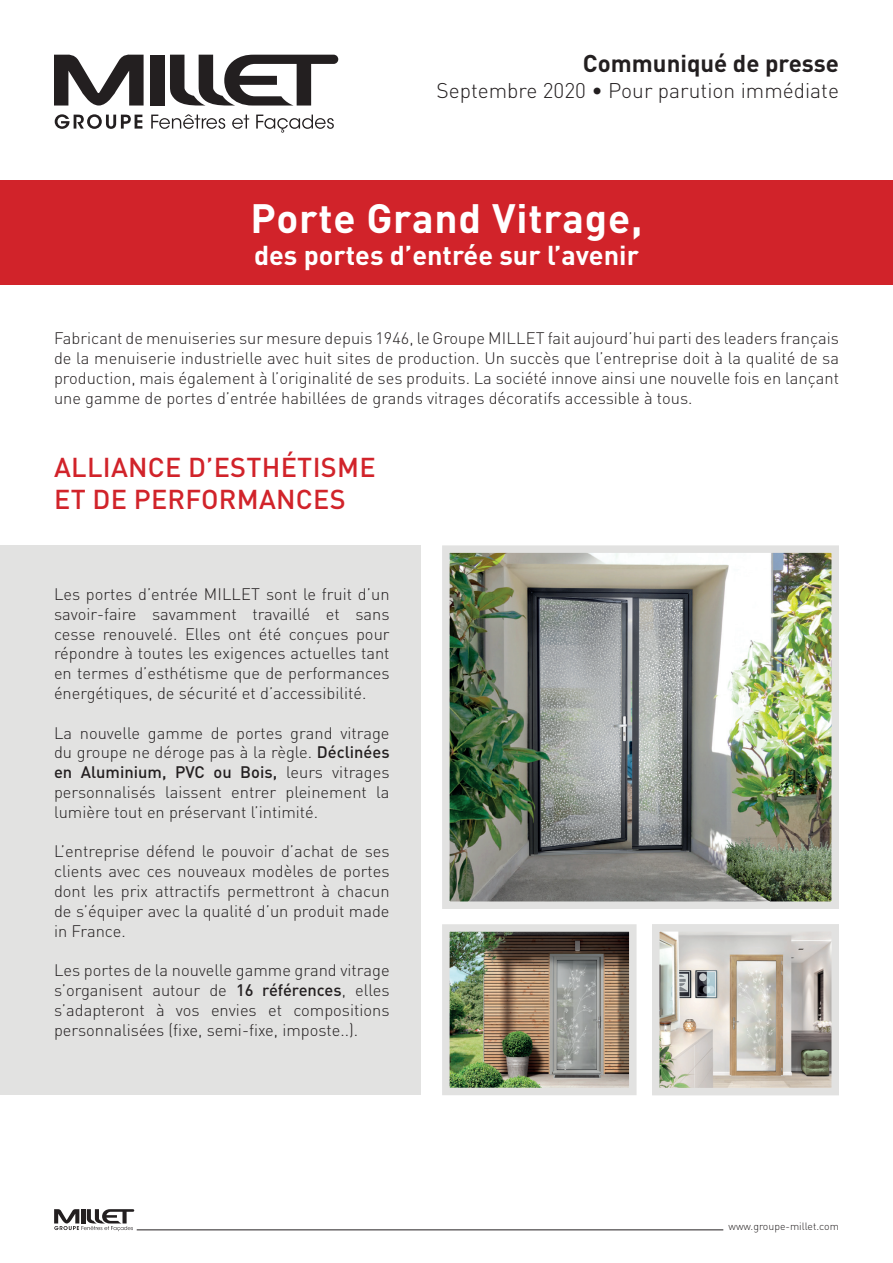
<style>
.page{position:relative;width:893px;height:1263px;background:#fff}
.page>*{position:absolute;margin:0;border:0;box-sizing:border-box;transform-origin:0 0}
.t1{font:700 40.5px "DIN Pro";letter-spacing:.02em;color:#fff}
.t2{font:500 27px/32.4px "DIN Pro";letter-spacing:.01em;color:#d1232a}
.t3{font:700 27px "DIN Pro";color:#fff}
.t4{font:700 24px "DIN Pro";color:#231f20}
.t5{font:300 21px "DIN Pro";color:#231f20}
.t6{font:300 16.5px/19.8px "DIN Pro";color:#231f20;text-align:justify}
.t7{font:300 10.5px "DIN Pro";color:#231f20}
.s1{font-weight:500}
</style>
<div class="page">
<div style="left:0;top:545px;width:421px;height:550px;background:#e2e2e1"></div>
<div style="left:0;top:181px;width:893px;height:104px;background:#d1232a"></div>
<svg style="left:54px;top:54px;width:90px;height:52px"></svg>
<div style="left:150px;top:55px;width:14px;height:51px;background:#231f20"></div>
<svg style="left:170px;top:55px;width:168px;height:51px"></svg>
<svg style="left:151px;top:114px;width:74px;height:15px"></svg>
<svg style="left:232px;top:115px;width:17px;height:14px"></svg>
<svg style="left:256px;top:115px;width:78px;height:18px"></svg>
<svg style="left:55px;top:114px;width:87px;height:15px"></svg>
<hr style="left:137px;top:1229px;width:586px;height:1px;background:#231f20">
<svg style="left:54px;top:1209px;width:80px;height:22px"></svg>
<img style="left:451px;top:554px;width:379px;height:346px">
<div style="left:442px;top:545px;width:397px;height:364px;border:8px solid #e2e2e1"></div>
<img style="left:661px;top:933px;width:169px;height:153px">
<div style="left:652px;top:924px;width:187px;height:171px;border:8px solid #e2e2e1"></div>
<img style="left:451px;top:933px;width:177px;height:153px">
<div style="left:442px;top:924px;width:195px;height:171px;border:8px solid #e2e2e1"></div>
<h3 class="t4" style="left:583px;top:47px;width:258px">Communiqué de presse</h3>
<p class="t5" style="left:436px;top:76px;width:404px">Septembre 2020 • Pour parution immédiate</p>
<h1 class="t1" style="left:251px;top:191px;width:393px">Porte Grand Vitrage,</h1>
<h2 class="t3" style="left:254px;top:237px;width:386px">des portes d’entrée sur l’avenir</h2>
<p class="t6" style="left:54px;top:328px;width:787px">Fabricant de menuiseries sur mesure depuis 1946, le Groupe MILLET fait aujourd’hui parti des leaders français de la menuiserie industrielle avec huit sites de production. Un succès que l’entreprise doit à la qualité de sa production, mais également à l’originalité de ses produits. La société innove ainsi une nouvelle fois en lançant une gamme de portes d’entrée habillées de grands vitrages décoratifs accessible à tous.</p>
<h2 class="t2" style="left:54px;top:450px;width:323px">ALLIANCE D’ESTHÉTISME<br>ET DE PERFORMANCES</h2>
<p class="t6" style="left:54px;top:583px;width:337px">Les portes d’entrée MILLET sont le fruit d’un savoir-faire savamment travaillé et sans cesse renouvelé. Elles ont été conçues pour répondre à toutes les exigences actuelles tant en termes d’esthétisme que de performances énergétiques, de sécurité et d’accessibilité.</p>
<p class="t6" style="left:54px;top:722px;width:337px">La nouvelle gamme de portes grand vitrage du groupe ne déroge pas à la règle. <span class="s1">Déclinées en Aluminium, PVC ou Bois,</span> leurs vitrages personnalisés laissent entrer pleinement la lumière tout en préservant l’intimité.</p>
<p class="t6" style="left:54px;top:841px;width:337px">L’entreprise défend le pouvoir d’achat de ses clients avec ces nouveaux modèles de portes dont les prix attractifs permettront à chacun de s’équiper avec la qualité d’un produit made in France.</p>
<p class="t6" style="left:54px;top:960px;width:337px">Les portes de la nouvelle gamme grand vitrage s’organisent autour de <span class="s1">16 références</span>, elles s’adapteront à vos envies et compositions personnalisées (fixe, semi-fixe, imposte..).</p>
<p class="t7" style="left:728px;top:1219px;width:112px">www.groupe-millet.com</p>
</div>
